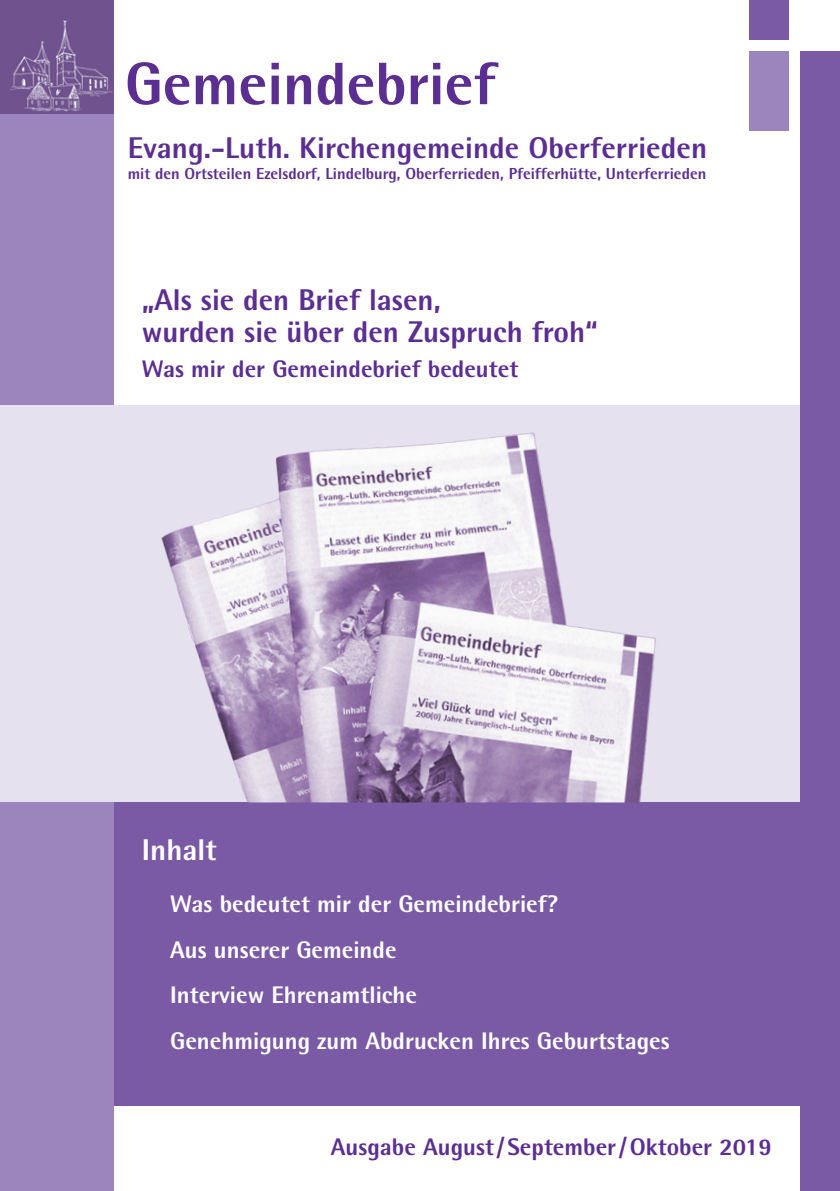
<style>
.page{position:relative;width:840px;height:1191px;background:#fff}
.page>*{position:absolute;margin:0;border:0;box-sizing:border-box;transform-origin:0 0}
.t1{font:800 60px "Rotis Semi Sans";color:#5b2e91}
.t2{font:800 30px/32px "Rotis Semi Sans";color:#5b2e91}
.t3{font:800 30px "Rotis Semi Sans";color:#fff}
.t4{font:800 24px "Rotis Semi Sans";color:#fff}
.t5{font:800 24px "Rotis Semi Sans";color:#5b2e91}
.t6{font:800 16px "Rotis Semi Sans";color:#5b2e91}
</style>
<div class="page">
<div style="left:113px;top:802px;width:694px;height:304px;background:#7b5aa5"></div>
<div style="left:748px;top:0;width:40px;height:40px;background:#7b5aa5"></div>
<div style="left:748px;top:51px;width:40px;height:79px;background:#9c85bd"></div>
<div style="left:0;top:113px;width:113px;height:1078px;background:#9c85bd"></div>
<img style="left:0;top:0;width:113px;height:113px">
<div style="left:0;top:405px;width:828px;height:397px;background:#e6e1ef"></div>
<img style="left:161px;top:432px;width:495px;height:370px">
<div style="left:799px;top:51px;width:40px;height:1140px;background:#7b5aa5"></div>
<p class="t1" style="left:125px;top:46px;width:372px">Gemeindebrief</p>
<p class="t2" style="left:128px;top:131px;width:580px">Evang.-Luth. Kirchengemeinde Oberferrieden</p>
<p class="t6" style="left:128px;top:163px;width:580px">mit den Ortsteilen Ezelsdorf, Lindelburg, Oberferrieden, Pfeifferhütte, Unterferrieden</p>
<p class="t2" style="left:142px;top:283px;width:457px">„Als sie den Brief lasen,<br>wurden sie über den Zuspruch froh“</p>
<p class="t5" style="left:142px;top:353px;width:378px">Was mir der Gemeindebrief bedeutet</p>
<p class="t3" style="left:142px;top:831px;width:76px">Inhalt</p>
<p class="t4" style="left:170px;top:888px;width:389px">Was bedeutet mir der Gemeindebrief?</p>
<p class="t4" style="left:170px;top:934px;width:228px">Aus unserer Gemeinde</p>
<p class="t4" style="left:170px;top:980px;width:248px">Interview Ehrenamtliche</p>
<p class="t4" style="left:170px;top:1025px;width:500px">Genehmigung zum Abdrucken Ihres Geburtstages</p>
<p class="t5" style="left:331px;top:1131px;width:442px">Ausgabe August/September/Oktober 2019</p>
</div>
